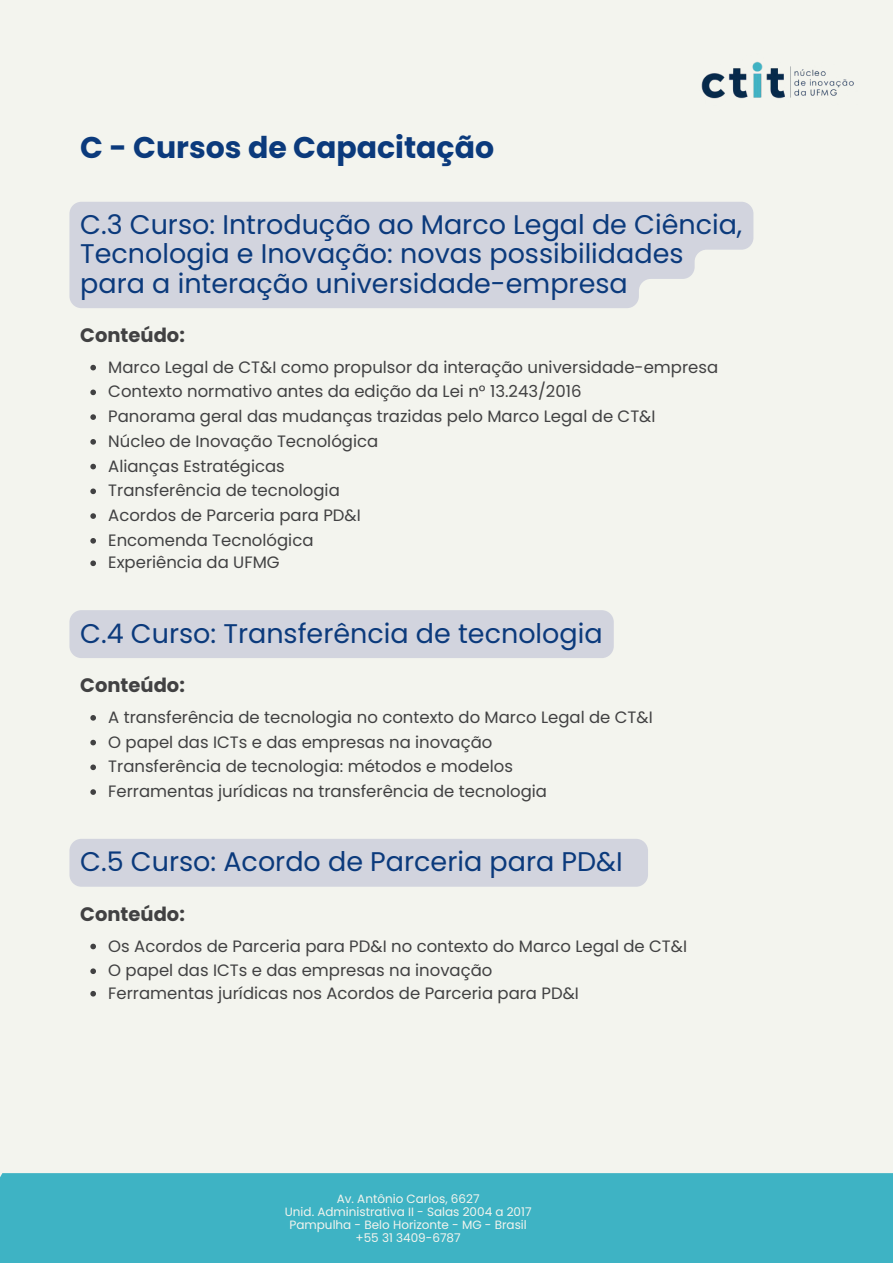
<style>
.page{position:relative;width:893px;height:1264px;background:#fff}
.page>*{position:absolute;margin:0;border:0;box-sizing:border-box;transform-origin:0 0}
.t1{font:700 30px "Poppins";color:#0b3a7c}
.t2{font:27px/29.2px "Poppins";color:#0b3a7c}
.t3{font:700 19.5px "Poppins";color:#414142}
.t4{font:16.5px "Poppins";color:#414142}
.t5{font:12px "Poppins";color:#f3f4ee}
</style>
<div class="page">
<div style="left:0;top:0;width:892px;height:1262px;background:#f3f4ee"></div>
<div style="left:0;top:1173px;width:892px;height:89px;background:#3eb3c4"></div>
<svg style="left:69px;top:202px;width:684px;height:106px;background:#d4d6df"></svg>
<svg style="left:90px;top:715px;width:6px;height:5px"></svg>
<svg style="left:90px;top:739px;width:6px;height:6px"></svg>
<svg style="left:90px;top:764px;width:6px;height:6px"></svg>
<svg style="left:90px;top:789px;width:6px;height:5px"></svg>
<svg style="left:90px;top:365px;width:6px;height:5px"></svg>
<svg style="left:90px;top:389px;width:6px;height:6px"></svg>
<svg style="left:90px;top:414px;width:6px;height:6px"></svg>
<svg style="left:90px;top:439px;width:6px;height:5px"></svg>
<svg style="left:90px;top:464px;width:6px;height:5px"></svg>
<svg style="left:90px;top:488px;width:6px;height:6px"></svg>
<svg style="left:90px;top:513px;width:6px;height:6px"></svg>
<svg style="left:90px;top:538px;width:6px;height:5px"></svg>
<svg style="left:90px;top:560px;width:6px;height:6px"></svg>
<div style="left:69px;top:610px;width:544px;height:48px;background:#d2d4de;border-radius:12px"></div>
<img style="left:701px;top:61px;width:153px;height:38px">
<div style="left:69px;top:838px;width:579px;height:48px;background:#d2d4de;border-radius:12px"></div>
<svg style="left:90px;top:943px;width:6px;height:6px"></svg>
<svg style="left:90px;top:968px;width:6px;height:6px"></svg>
<svg style="left:90px;top:991px;width:6px;height:5px"></svg>
<p class="t1" style="left:80px;top:127px;width:415px">C - Cursos de Capacitação</p>
<p class="t2" style="left:80px;top:210px;width:663px">C.3 Curso: Introdução ao Marco Legal de Ciência,<br>Tecnologia e Inovação: novas possibilidades para a interação universidade-empresa</p>
<p class="t3" style="left:80px;top:321px;width:106px">Conteúdo:</p>
<p class="t4" style="left:108px;top:355px;width:611px">Marco Legal de CT&amp;I como propulsor da interação universidade-empresa</p>
<p class="t4" style="left:108px;top:380px;width:474px">Contexto normativo antes da edição da Lei n° 13.243/2016</p>
<p class="t4" style="left:108px;top:405px;width:548px">Panorama geral das mudanças trazidas pelo Marco Legal de CT&amp;I</p>
<p class="t4" style="left:108px;top:429px;width:271px">Núcleo de Inovação Tecnológica</p>
<p class="t4" style="left:108px;top:454px;width:178px">Alianças Estratégicas</p>
<p class="t4" style="left:108px;top:479px;width:233px">Transferência de tecnologia</p>
<p class="t4" style="left:108px;top:504px;width:254px">Acordos de Parceria para PD&amp;I</p>
<p class="t4" style="left:108px;top:528px;width:207px">Encomenda Tecnológica</p>
<p class="t4" style="left:108px;top:551px;width:173px">Experiência da UFMG</p>
<p class="t2" style="left:80px;top:618px;width:524px">C.4 Curso: Transferência de tecnologia</p>
<p class="t3" style="left:80px;top:671px;width:106px">Conteúdo:</p>
<p class="t4" style="left:108px;top:705px;width:546px">A transferência de tecnologia no contexto do Marco Legal de CT&amp;I</p>
<p class="t4" style="left:108px;top:730px;width:385px">O papel das ICTs e das empresas na inovação</p>
<p class="t4" style="left:108px;top:755px;width:406px">Transferência de tecnologia: métodos e modelos</p>
<p class="t4" style="left:108px;top:779px;width:440px">Ferramentas jurídicas na transferência de tecnologia</p>
<p class="t2" style="left:80px;top:847px;width:544px">C.5 Curso: Acordo de Parceria para PD&amp;I</p>
<p class="t3" style="left:80px;top:900px;width:106px">Conteúdo:</p>
<p class="t4" style="left:108px;top:934px;width:580px">Os Acordos de Parceria para PD&amp;I no contexto do Marco Legal de CT&amp;I</p>
<p class="t4" style="left:108px;top:959px;width:385px">O papel das ICTs e das empresas na inovação</p>
<p class="t4" style="left:108px;top:981px;width:472px">Ferramentas jurídicas nos Acordos de Parceria para PD&amp;I</p>
<p class="t5" style="left:337px;top:1190px;width:144px">Av. Antônio Carlos, 6627</p>
<p class="t5" style="left:285px;top:1203px;width:248px">Unid. Administrativa II - Salas 2004 a 2017</p>
<p class="t5" style="left:289px;top:1216px;width:239px">Pampulha - Belo Horizonte - MG - Brasil</p>
<p class="t5" style="left:355px;top:1229px;width:107px">+55 31 3409-6787</p>
</div>
